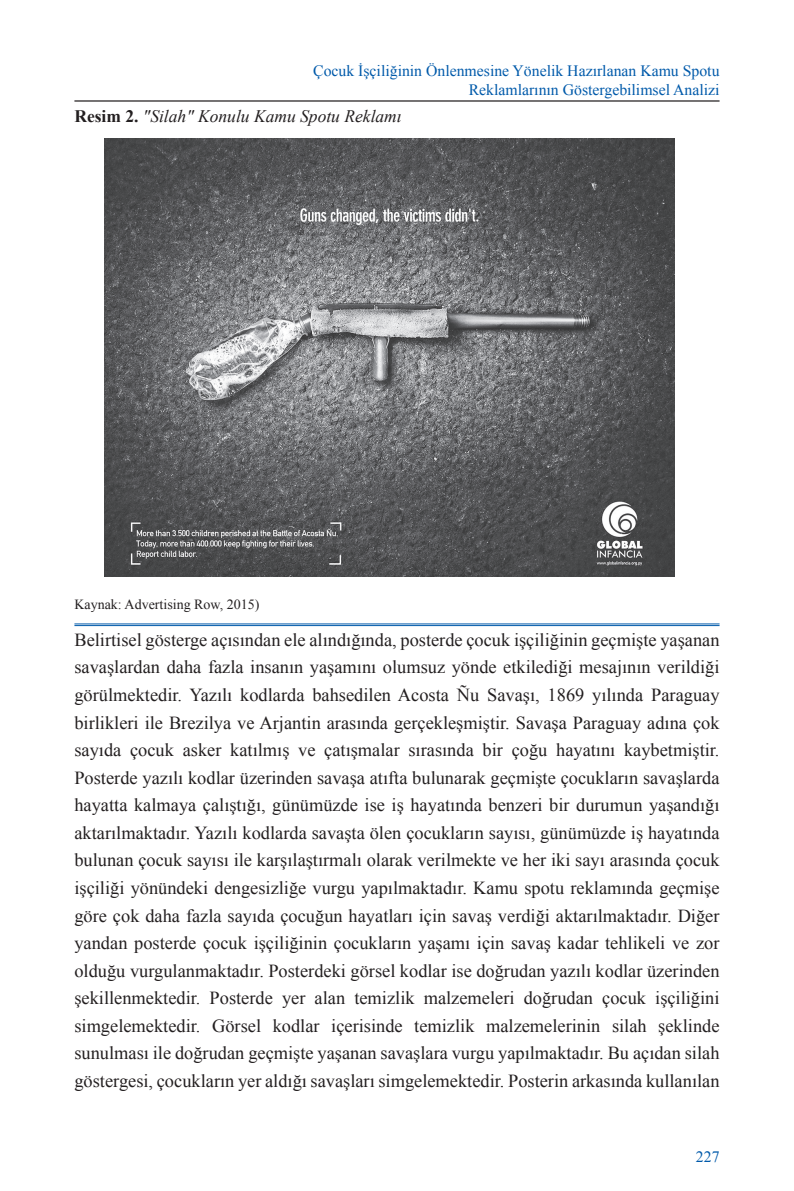
<style>
.page{position:relative;width:794px;height:1191px;background:#fff}
.page>*{position:absolute;margin:0;border:0;box-sizing:border-box;transform-origin:0 0}
.t1{font:18.38px/27.7px "Times New Roman";color:#231f20;text-align:justify}
.t2{font:italic 17.5px "Times New Roman";color:#231f20}
.t3{font:15.75px/18.9px "Times New Roman";color:#015aaa;text-align:right}
.t4{font:14px "Times New Roman";color:#231f20}
.s1{font-weight:700;font-style:normal}
</style>
<div class="page">
<hr style="left:74px;top:100px;width:645px;height:2px;background:#231f20">
<img style="left:104px;top:139px;width:571px;height:438px">
<hr style="left:74px;top:623px;width:645px;height:1px;background:#015aaa">
<hr style="left:74px;top:625px;width:645px;height:1px;background:#015aaa">
<p class="t3" style="left:313px;top:61px;width:408px">Çocuk İşçiliğinin Önlenmesine Yönelik Hazırlanan Kamu Spotu<br>Reklamlarının Göstergebilimsel Analizi</p>
<p class="t2" style="left:74px;top:104px;width:329px"><span class="s1">Resim 2.</span> "Silah" Konulu Kamu Spotu Reklamı</p>
<p class="t4" style="left:74px;top:595px;width:186px">Kaynak: Advertising Row, 2015)</p>
<p class="t1" style="left:74px;top:625px;width:646px">Belirtisel gösterge açısından ele alındığında, posterde çocuk işçiliğinin geçmişte yaşanan savaşlardan daha fazla insanın yaşamını olumsuz yönde etkilediği mesajının verildiği görülmektedir. Yazılı kodlarda bahsedilen Acosta Ñu Savaşı, 1869 yılında Paraguay birlikleri ile Brezilya ve Arjantin arasında gerçekleşmiştir. Savaşa Paraguay adına çok sayıda çocuk asker katılmış ve çatışmalar sırasında bir çoğu hayatını kaybetmiştir.<br>Posterde yazılı kodlar üzerinden savaşa atıfta bulunarak geçmişte çocukların savaşlarda hayatta kalmaya çalıştığı, günümüzde ise iş hayatında benzeri bir durumun yaşandığı aktarılmaktadır. Yazılı kodlarda savaşta ölen çocukların sayısı, günümüzde iş hayatında bulunan çocuk sayısı ile karşılaştırmalı olarak verilmekte ve her iki sayı arasında çocuk işçiliği yönündeki dengesizliğe vurgu yapılmaktadır. Kamu spotu reklamında geçmişe göre çok daha fazla sayıda çocuğun hayatları için savaş verdiği aktarılmaktadır. Diğer yandan posterde çocuk işçiliğinin çocukların yaşamı için savaş kadar tehlikeli ve zor olduğu vurgulanmaktadır. Posterdeki görsel kodlar ise doğrudan yazılı kodlar üzerinden şekillenmektedir. Posterde yer alan temizlik malzemeleri doğrudan çocuk işçiliğini simgelemektedir. Görsel kodlar içerisinde temizlik malzemelerinin silah şeklinde sunulması ile doğrudan geçmişte yaşanan savaşlara vurgu yapılmaktadır. Bu açıdan silah göstergesi, çocukların yer aldığı savaşları simgelemektedir. Posterin arkasında kullanılan</p>
<p class="t3" style="left:696px;top:1147px;width:25px">227</p>
</div>
